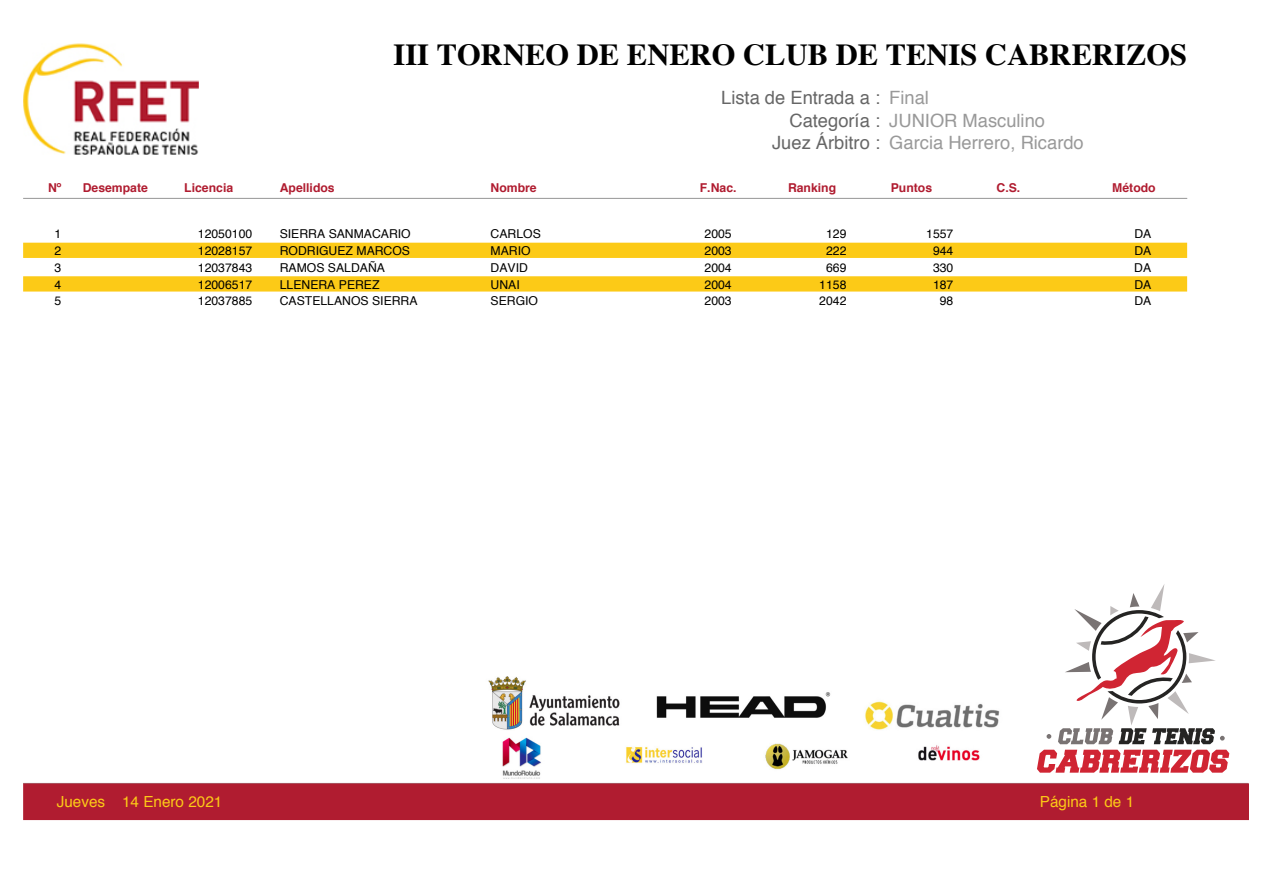
<style>
.page{position:relative;width:1263px;height:893px;background:#fff}
.page>*{position:absolute;margin:0;border:0;box-sizing:border-box;transform-origin:0 0}
.t1{font:700 30.6px "Times";color:#000}
.t2{font:18.3px/23px "Helvetica";color:#999}
.t3{font:18.3px/23px "Helvetica";color:#666;text-align:right}
.t4{font:15.3px "Helvetica";color:#fcca17}
.t5{font:12.15px "Helvetica";color:#000}
.t6{font:700 12.15px "Helvetica";color:#b01c30}
</style>
<div class="page">
<svg style="left:1037px;top:750px;width:192px;height:23px"></svg>
<svg style="left:1046px;top:734px;width:5px;height:5px"></svg>
<svg style="left:1058px;top:584px;width:167px;height:160px"></svg>
<img style="left:488px;top:676px;width:512px;height:54px">
<img style="left:502px;top:737px;width:478px;height:42px">
<img style="left:23px;top:43px;width:176px;height:111px">
<hr style="left:23px;top:198px;width:1164px;height:1px;background:#999">
<div style="left:24px;top:243px;width:1162px;height:14px;background:#fcca17"></div>
<div style="left:23px;top:243px;width:1164px;height:15px;border:2px solid #fcca17"></div>
<div style="left:24px;top:277px;width:1162px;height:14px;background:#fcca17"></div>
<div style="left:23px;top:276px;width:1164px;height:16px;border:2px solid #fcca17"></div>
<div style="left:23px;top:783px;width:1225px;height:37px;background:#b01c30"></div>
<h1 class="t1" style="left:393px;top:26px;width:795px">III TORNEO DE ENERO CLUB DE TENIS CABRERIZOS</h1>
<h2 class="t3" style="left:721px;top:86px;width:160px">Lista de Entrada a :<br>Categoría :<br>Juez Árbitro :</h2>
<h2 class="t2" style="left:889px;top:86px;width:196px">Final<br>JUNIOR Masculino<br>Garcia Herrero, Ricardo</h2>
<p class="t6" style="left:48px;top:178px;width:15px">Nº</p>
<p class="t6" style="left:83px;top:178px;width:67px">Desempate</p>
<p class="t6" style="left:184px;top:178px;width:50px">Licencia</p>
<p class="t6" style="left:280px;top:178px;width:56px">Apellidos</p>
<p class="t6" style="left:491px;top:178px;width:48px">Nombre</p>
<p class="t6" style="left:700px;top:178px;width:38px">F.Nac.</p>
<p class="t6" style="left:788px;top:178px;width:50px">Ranking</p>
<p class="t6" style="left:891px;top:178px;width:43px">Puntos</p>
<p class="t6" style="left:996px;top:178px;width:25px">C.S.</p>
<p class="t6" style="left:1112px;top:178px;width:45px">Método</p>
<p class="t5" style="left:55px;top:224px;width:8px">1</p>
<p class="t5" style="left:198px;top:224px;width:56px">12050100</p>
<p class="t5" style="left:280px;top:224px;width:133px">SIERRA SANMACARIO</p>
<p class="t5" style="left:491px;top:224px;width:52px">CARLOS</p>
<p class="t5" style="left:704px;top:224px;width:29px">2005</p>
<p class="t5" style="left:826px;top:224px;width:22px">129</p>
<p class="t5" style="left:926px;top:224px;width:29px">1557</p>
<p class="t5" style="left:1134px;top:224px;width:18px">DA</p>
<p class="t5" style="left:55px;top:241px;width:8px">2</p>
<p class="t5" style="left:198px;top:241px;width:56px">12028157</p>
<p class="t5" style="left:280px;top:241px;width:132px">RODRIGUEZ MARCOS</p>
<p class="t5" style="left:491px;top:241px;width:42px">MARIO</p>
<p class="t5" style="left:704px;top:241px;width:29px">2003</p>
<p class="t5" style="left:826px;top:241px;width:22px">222</p>
<p class="t5" style="left:933px;top:241px;width:22px">944</p>
<p class="t5" style="left:1134px;top:241px;width:18px">DA</p>
<p class="t5" style="left:55px;top:258px;width:8px">3</p>
<p class="t5" style="left:198px;top:258px;width:56px">12037843</p>
<p class="t5" style="left:280px;top:258px;width:107px">RAMOS SALDAÑA</p>
<p class="t5" style="left:491px;top:258px;width:39px">DAVID</p>
<p class="t5" style="left:704px;top:258px;width:29px">2004</p>
<p class="t5" style="left:826px;top:258px;width:22px">669</p>
<p class="t5" style="left:933px;top:258px;width:22px">330</p>
<p class="t5" style="left:1134px;top:258px;width:18px">DA</p>
<p class="t5" style="left:55px;top:275px;width:8px">4</p>
<p class="t5" style="left:198px;top:275px;width:56px">12006517</p>
<p class="t5" style="left:280px;top:275px;width:101px">LLENERA PEREZ</p>
<p class="t5" style="left:491px;top:275px;width:31px">UNAI</p>
<p class="t5" style="left:704px;top:275px;width:29px">2004</p>
<p class="t5" style="left:819px;top:275px;width:29px">1158</p>
<p class="t5" style="left:933px;top:275px;width:22px">187</p>
<p class="t5" style="left:1134px;top:275px;width:18px">DA</p>
<p class="t5" style="left:55px;top:292px;width:8px">5</p>
<p class="t5" style="left:198px;top:292px;width:56px">12037885</p>
<p class="t5" style="left:280px;top:292px;width:139px">CASTELLANOS SIERRA</p>
<p class="t5" style="left:491px;top:292px;width:49px">SERGIO</p>
<p class="t5" style="left:704px;top:292px;width:29px">2003</p>
<p class="t5" style="left:819px;top:292px;width:29px">2042</p>
<p class="t5" style="left:940px;top:292px;width:15px">98</p>
<p class="t5" style="left:1134px;top:292px;width:18px">DA</p>
<p class="t4" style="left:57px;top:789px;width:167px">Jueves 14 Enero 2021</p>
<p class="t4" style="left:1040px;top:789px;width:96px">Página 1 de 1</p>
</div>
